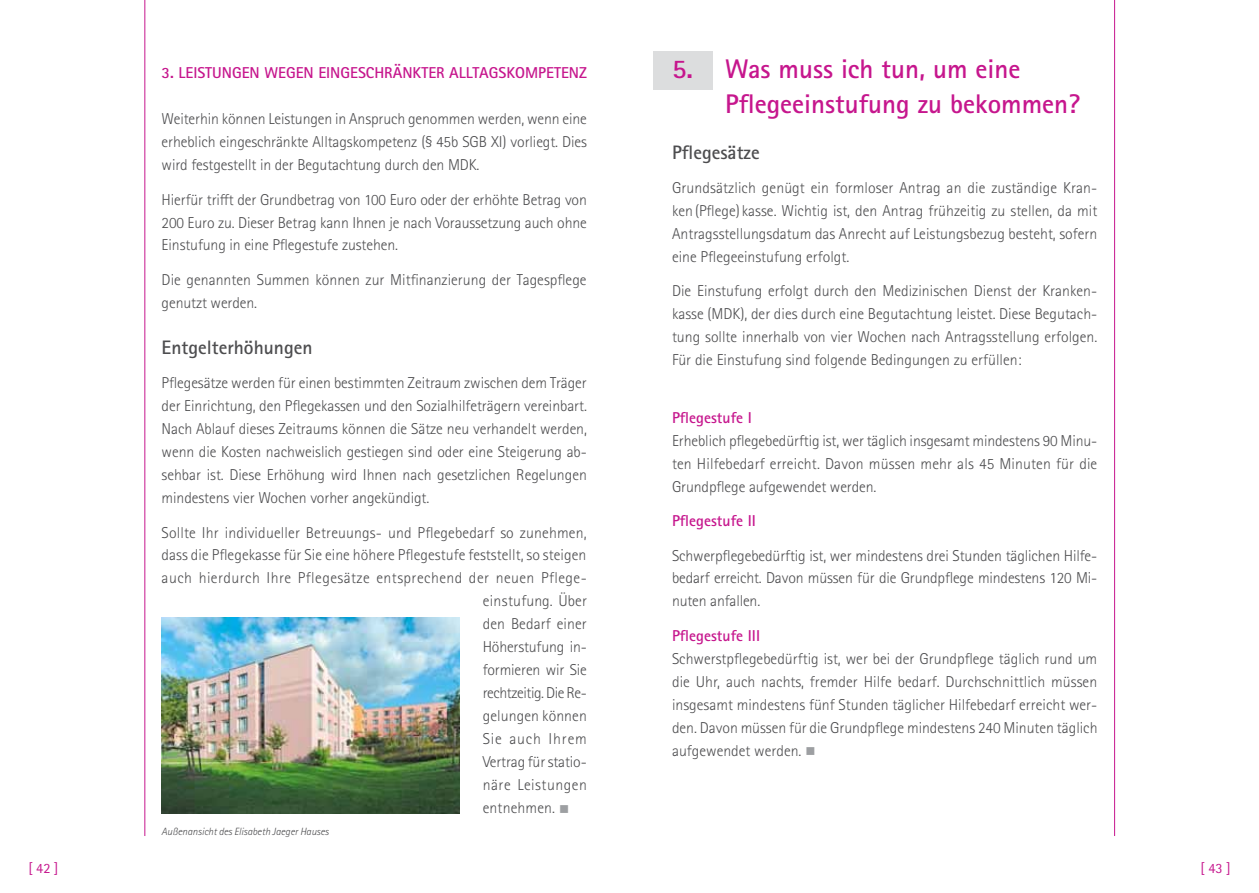
<style>
.page{position:relative;width:1259px;height:893px;background:#fff}
.page>*{position:absolute;margin:0;border:0;box-sizing:border-box;transform-origin:0 0}
.t1{font:700 27px/34.5px "Rotis Sans Serif Pro";color:#c6168d}
.t2{font:700 19.5px "Rotis Sans Serif Pro";color:#4d4d4f}
.t3{font:300 15.75px/23px "Rotis Sans Serif Pro";color:#4d4d4f;text-align:justify}
.t4{font:700 15.75px "Rotis Sans Serif Pro";color:#c6168d}
.t5{font:300 15.75px "Rotis Sans Serif Pro";letter-spacing:.03em;color:#4d4d4f}
.t6{font:300 15.75px "Rotis Sans Serif Pro";letter-spacing:-.03em;color:#4d4d4f}
.t7{font:300 15.75px "Rotis Sans Serif Pro";letter-spacing:.055em;color:#4d4d4f}
.t8{font:14.25px "Rotis Sans Serif Pro";color:#c6168d}
.t9{font:italic 300 10.5px "Rotis Sans Serif Pro";color:#4d4d4f}
.s1{color:#9d9fa2}
</style>
<div class="page">
<hr style="left:145px;top:0;width:1px;height:836px;background:#c6168d">
<hr style="left:1114px;top:0;width:1px;height:836px;background:#c6168d">
<div style="left:653px;top:51px;width:59px;height:39px;background:#dcddde"></div>
<img style="left:162px;top:618px;width:297px;height:195px">
<p class="t4" style="left:162px;top:63px;width:71px">3. Leistungen</p>
<p class="t4" style="left:264px;top:63px;width:11px">wegen</p>
<p class="t4" style="left:318px;top:63px;width:9px">einges</p>
<p class="t4" style="left:366px;top:63px;width:124px">chränkter Alltagsk</p>
<p class="t4" style="left:515px;top:63px;width:20px">ompe</p>
<p class="t4" style="left:554px;top:63px;width:17px">tenz</p>
<p class="t3" style="left:162px;top:108px;width:427px">Weiterhin können Leistungen in Anspruch genommen werden, wenn eine erheblich eingeschränkte Alltagskompetenz (§ 45b SGB XI) vorliegt. Dies wird festgestellt in der Begutachtung durch den MDK.</p>
<p class="t3" style="left:162px;top:188px;width:427px">Hierfür trifft der Grundbetrag von 100 Euro oder der erhöhte Betrag von 200 Euro zu. Dieser Betrag kann Ihnen je nach Voraussetzung auch ohne Einstufung in eine Pflegestufe zustehen.</p>
<p class="t3" style="left:162px;top:268px;width:426px">Die genannten Summen können zur Mitfinanzierung der Tagespflege genutzt werden.</p>
<p class="t2" style="left:162px;top:335px;width:152px">Entgelterhöhungen</p>
<p class="t3" style="left:162px;top:372px;width:427px">Pflegesätze werden für einen bestimmten Zeitraum zwischen dem Träger der Einrichtung, den Pflegekassen und den Sozialhilfeträgern vereinbart.<br>Nach Ablauf dieses Zeitraums können die Sätze neu verhandelt werden, wenn die Kosten nachweislich gestiegen sind oder eine Steigerung ab&shy;sehbar ist. Diese Erhöhung wird Ihnen nach gesetzlichen Regelungen mindestens vier Wochen vorher angekündigt.</p>
<p class="t3" style="left:162px;top:521px;width:426px">Sollte Ihr individueller Betreuungs- und Pflegebedarf so zunehmen,</p>
<p class="t3" style="left:162px;top:544px;width:426px">dass die Pflegekasse für Sie eine höhere Pflegestufe feststellt, so steigen</p>
<p class="t5" style="left:162px;top:569px;width:427px">auch hierdurch Ihre Pflegesätze entsprechend der neuen Pflege-</p>
<p class="t3" style="left:483px;top:590px;width:106px">einstufung. Über</p>
<p class="t3" style="left:483px;top:613px;width:106px">den Bedarf einer</p>
<p class="t3" style="left:483px;top:636px;width:106px">Höherstufung in-</p>
<p class="t3" style="left:483px;top:659px;width:106px">formieren wir Sie</p>
<p class="t6" style="left:483px;top:684px;width:106px">rechtzeitig. Die Re-</p>
<p class="t3" style="left:483px;top:705px;width:106px">gelungen können</p>
<p class="t7" style="left:483px;top:730px;width:106px">Sie auch Ihrem</p>
<p class="t3" style="left:483px;top:751px;width:106px">Vertrag für statio-</p>
<p class="t5" style="left:483px;top:776px;width:106px">näre Leistungen</p>
<p class="t3" style="left:483px;top:796px;width:88px">entnehmen. <span class="s1">■</span></p>
<p class="t9" style="left:162px;top:826px;width:169px">Außenansicht des Elisabeth Jaeger Hauses</p>
<h1 class="t1" style="left:725px;top:52px;width:356px;text-indent:-53px">5. Was muss ich tun, um eine<br>Pflegeeinstufung zu bekommen?</h1>
<p class="t2" style="left:672px;top:140px;width:89px">Pflegesätze</p>
<p class="t3" style="left:672px;top:176px;width:427px">Grundsätzlich genügt ein formloser Antrag an die zuständige Kran&shy;ken (Pflege) kasse. Wichtig ist, den Antrag frühzeitig zu stellen, da mit Antragsstellungsdatum das Anrecht auf Leistungsbezug besteht, sofern eine Pflegeeinstufung erfolgt.</p>
<p class="t3" style="left:672px;top:280px;width:427px">Die Einstufung erfolgt durch den Medizinischen Dienst der Kranken&shy;kasse (MDK), der dies durch eine Begutachtung leistet. Diese Begutach&shy;tung sollte innerhalb von vier Wochen nach Antragsstellung erfolgen.<br>Für die Einstufung sind folgende Bedingungen zu erfüllen:</p>
<p class="t4" style="left:672px;top:407px;width:81px">Pflegestufe I</p>
<p class="t3" style="left:672px;top:429px;width:427px">Erheblich pflegebedürftig ist, wer täglich insgesamt mindestens 90 Minu&shy;ten Hilfebedarf erreicht. Davon müssen mehr als 45 Minuten für die Grundpflege aufgewendet werden.</p>
<p class="t4" style="left:672px;top:511px;width:85px">Pflegestufe II</p>
<p class="t3" style="left:672px;top:544px;width:427px">Schwerpflegebedürftig ist, wer mindestens drei Stunden täglichen Hilfe&shy;bedarf erreicht. Davon müssen für die Grundpflege mindestens 120 Mi&shy;nuten anfallen.</p>
<p class="t4" style="left:672px;top:626px;width:90px">Pflegestufe III</p>
<p class="t3" style="left:672px;top:647px;width:427px">Schwerstpflegebedürftig ist, wer bei der Grundpflege täglich rund um die Uhr, auch nachts, fremder Hilfe bedarf. Durchschnittlich müssen insgesamt mindestens fünf Stunden täglicher Hilfebedarf erreicht wer&shy;den. Davon müssen für die Grundpflege mindestens 240 Minuten täglich aufgewendet werden. <span class="s1">■</span></p>
<p class="t8" style="left:28px;top:860px;width:32px">[ 42 ]</p>
<p class="t8" style="left:1200px;top:860px;width:32px">[ 43 ]</p>
</div>
